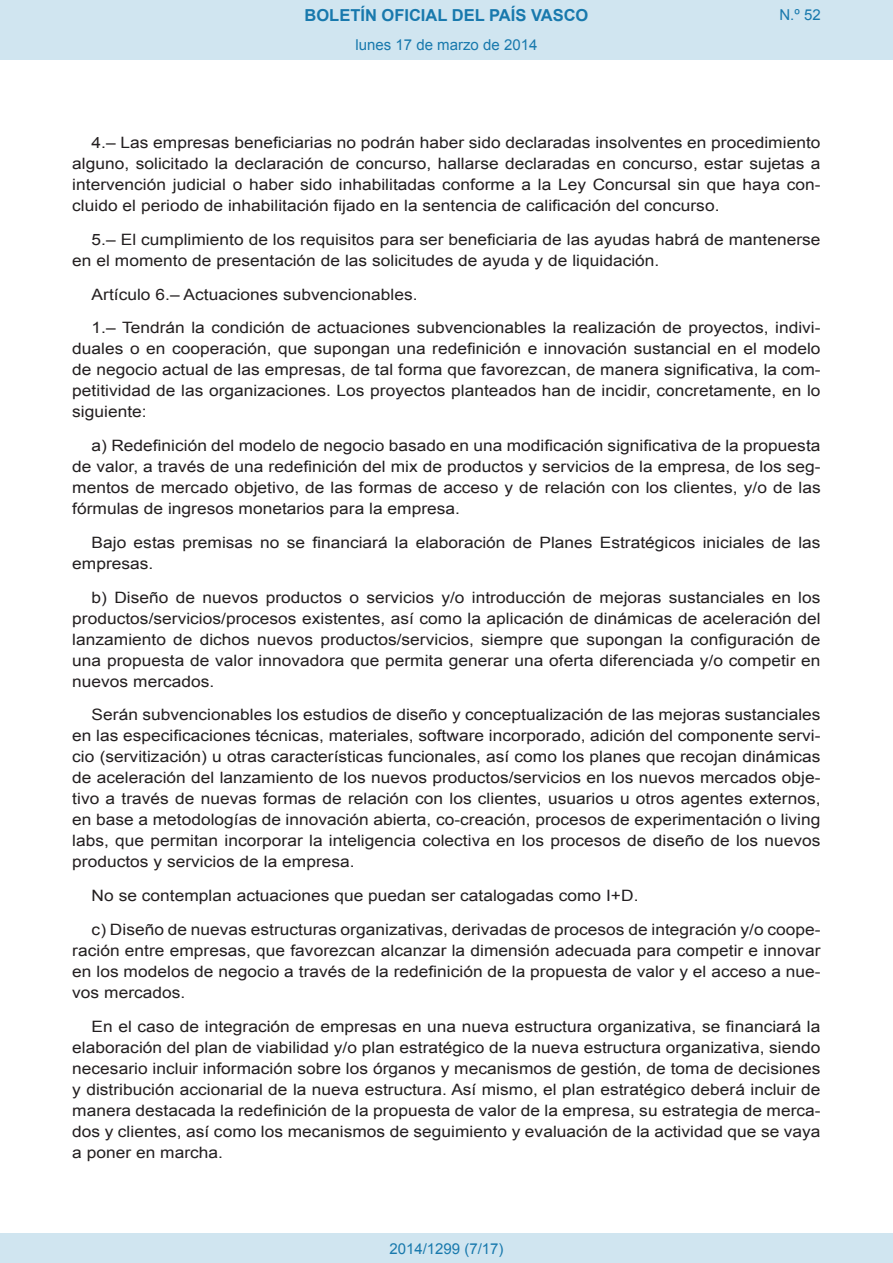
<style>
.page{position:relative;width:893px;height:1263px;background:#fff}
.page>*{position:absolute;margin:0;border:0;box-sizing:border-box;transform-origin:0 0}
.t1{font:700 16.5px "Arial";color:#1879ad}
.BOPVDetalle{font:15.6px/21px "Arial";color:#231f20;text-align:justify;scale:1.11 1}
.Paginacion_Centro{font:15px "Arial";color:#1879ad}
</style>
<div class="page">
<div style="left:0;top:0;width:893px;height:60px;background:#d0e5f0"></div>
<div style="left:0;top:1233px;width:893px;height:30px;background:#d0e5f0"></div>
<p class="t1" style="left:305px;top:4px;width:285px">BOLETÍN OFICIAL DEL PAÍS VASCO</p>
<p class="Paginacion_Centro" style="left:356px;top:35px;width:183px">lunes 17 de marzo de 2014</p>
<p class="Paginacion_Centro" style="left:779px;top:5px;width:43px">N.º 52</p>
<p class="BOPVDetalle" style="left:72px;top:132px;width:676px;text-indent:19px">4.– Las empresas beneficiarias no podrán haber sido declaradas insolventes en procedimiento alguno, solicitado la declaración de concurso, hallarse declaradas en concurso, estar sujetas a intervención judicial o haber sido inhabilitadas conforme a la Ley Concursal sin que haya con&shy;cluido el periodo de inhabilitación fijado en la sentencia de calificación del concurso.</p>
<p class="BOPVDetalle" style="left:72px;top:229px;width:676px;text-indent:19px">5.– El cumplimiento de los requisitos para ser beneficiaria de las ayudas habrá de mantenerse en el momento de presentación de las solicitudes de ayuda y de liquidación.</p>
<p class="BOPVDetalle" style="left:92px;top:284px;width:295px">Artículo 6.– Actuaciones subvencionables.</p>
<p class="BOPVDetalle" style="left:72px;top:318px;width:676px;text-indent:19px">1.– Tendrán la condición de actuaciones subvencionables la realización de proyectos, indivi&shy;duales o en cooperación, que supongan una redefinición e innovación sustancial en el modelo de negocio actual de las empresas, de tal forma que favorezcan, de manera significativa, la com&shy;petitividad de las organizaciones. Los proyectos planteados han de incidir, concretamente, en lo siguiente:</p>
<p class="BOPVDetalle" style="left:72px;top:435px;width:676px;text-indent:19px">a) Redefinición del modelo de negocio basado en una modificación significativa de la propuesta de valor, a través de una redefinición del mix de productos y servicios de la empresa, de los seg&shy;mentos de mercado objetivo, de las formas de acceso y de relación con los clientes, y/o de las fórmulas de ingresos monetarios para la empresa.</p>
<p class="BOPVDetalle" style="left:72px;top:532px;width:676px;text-indent:19px">Bajo estas premisas no se financiará la elaboración de Planes Estratégicos iniciales de las empresas.</p>
<p class="BOPVDetalle" style="left:72px;top:587px;width:676px;text-indent:19px">b) Diseño de nuevos productos o servicios y/o introducción de mejoras sustanciales en los productos/servicios/procesos existentes, así como la aplicación de dinámicas de aceleración del lanzamiento de dichos nuevos productos/servicios, siempre que supongan la configuración de una propuesta de valor innovadora que permita generar una oferta diferenciada y/o competir en nuevos mercados.</p>
<p class="BOPVDetalle" style="left:72px;top:705px;width:676px;text-indent:19px">Serán subvencionables los estudios de diseño y conceptualización de las mejoras sustanciales en las especificaciones técnicas, materiales, software incorporado, adición del componente servi&shy;cio (servitización) u otras características funcionales, así como los planes que recojan dinámicas de aceleración del lanzamiento de los nuevos productos/servicios en los nuevos mercados obje&shy;tivo a través de nuevas formas de relación con los clientes, usuarios u otros agentes externos, en base a metodologías de innovación abierta, co-creación, procesos de experimentación o living labs, que permitan incorporar la inteligencia colectiva en los procesos de diseño de los nuevos productos y servicios de la empresa.</p>
<p class="BOPVDetalle" style="left:92px;top:885px;width:494px">No se contemplan actuaciones que puedan ser catalogadas como I+D.</p>
<p class="BOPVDetalle" style="left:72px;top:919px;width:676px;text-indent:19px">c) Diseño de nuevas estructuras organizativas, derivadas de procesos de integración y/o coope&shy;ración entre empresas, que favorezcan alcanzar la dimensión adecuada para competir e innovar en los modelos de negocio a través de la redefinición de la propuesta de valor y el acceso a nue&shy;vos mercados.</p>
<p class="BOPVDetalle" style="left:72px;top:1016px;width:676px;text-indent:19px">En el caso de integración de empresas en una nueva estructura organizativa, se financiará la elaboración del plan de viabilidad y/o plan estratégico de la nueva estructura organizativa, siendo necesario incluir información sobre los órganos y mecanismos de gestión, de toma de decisiones y distribución accionarial de la nueva estructura. Así mismo, el plan estratégico deberá incluir de manera destacada la redefinición de la propuesta de valor de la empresa, su estrategia de merca&shy;dos y clientes, así como los mecanismos de seguimiento y evaluación de la actividad que se vaya a poner en marcha.</p>
<p class="Paginacion_Centro" style="left:389px;top:1238px;width:116px">2014/1299 (7/17)</p>
</div>
